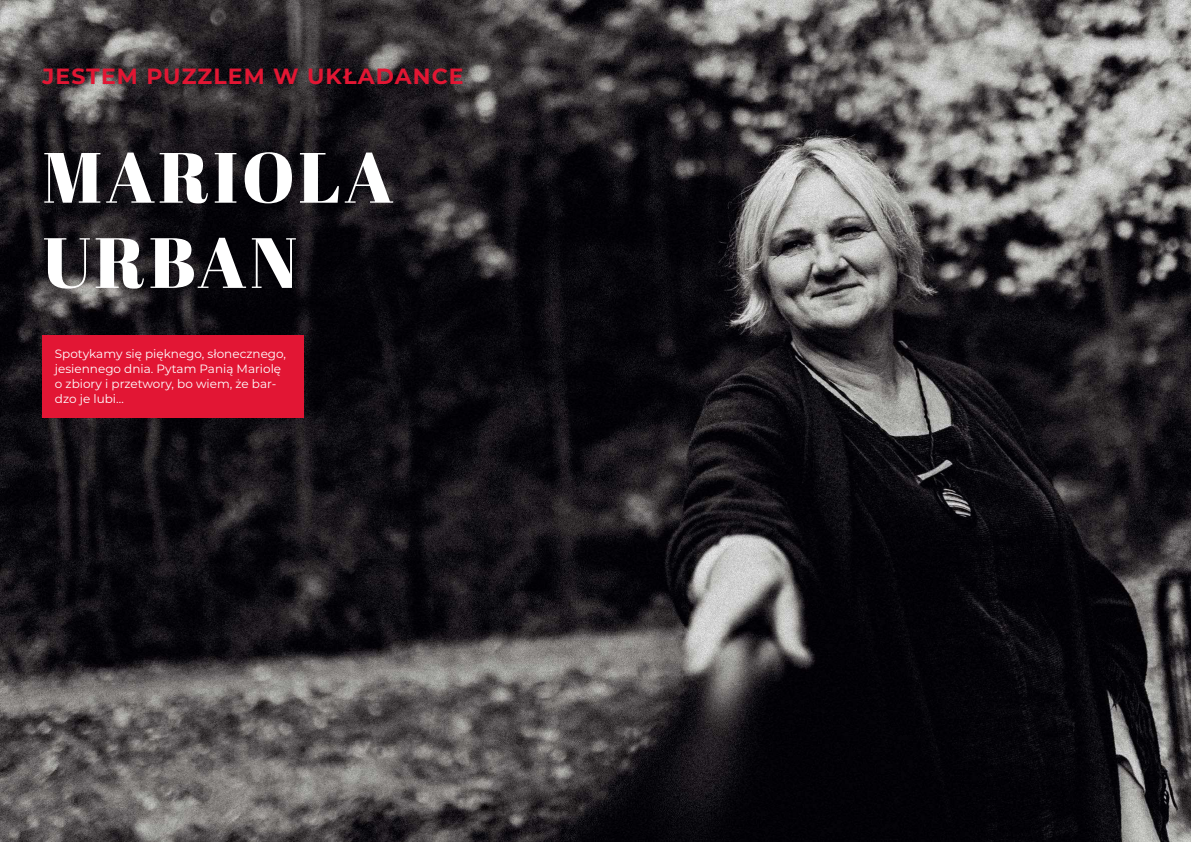
<style>
.page{position:relative;width:1191px;height:842px;background:#fff}
.page>*{position:absolute;margin:0;border:0;box-sizing:border-box;transform-origin:0 0}
.t1{font:71px/85.2px "Abril Fatface";letter-spacing:.05em;color:#fff}
.t2{font:700 22px "Montserrat";letter-spacing:.05em;color:#e21633}
.t3{font:12px/15px "Montserrat";color:#fff}
</style>
<div class="page">
<img style="left:0;top:0;width:1191px;height:842px">
<div style="left:43px;top:335px;width:261px;height:83px;background:#e21634"></div>
<h2 class="t2" style="left:43px;top:60px;width:422px">JESTEM PUZZLEM W UKŁADANCE</h2>
<h1 class="t1" style="left:43px;top:133px;width:352px">MARIOLA<br>URBAN</h1>
<p class="t3" style="left:55px;top:346px;width:233px">Spotykamy się pięknego, słonecznego, jesiennego dnia. Pytam Panią Mariolę o zbiory i przetwory, bo wiem, że bar&shy;dzo je lubi…</p>
</div>
